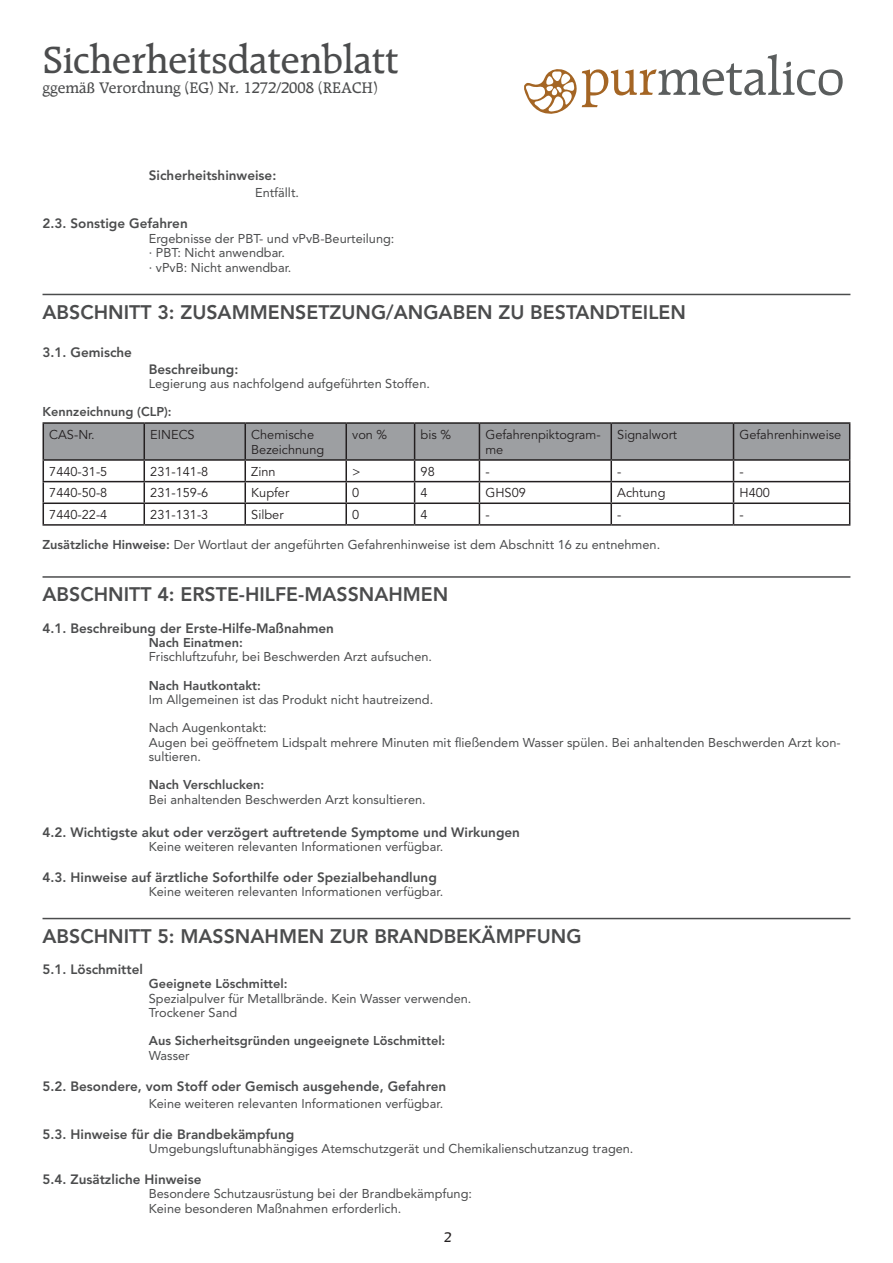
<style>
.page{position:relative;width:893px;height:1263px;background:#fff}
.page>*{position:absolute;margin:0;border:0;box-sizing:border-box;transform-origin:0 0}
.t1{font:54.15px "Raleigh LT Std";color:#5a5d5d}
.t2{font:500 40.5px "Raleigh LT Std";color:#4b4c4d}
.Überschrift{font:800 19.5px "Avenir LT Std";color:#4b4c4d}
.t3{font:500 16.5px "Raleigh LT Std";color:#4b4c4d}
.t4{font:500 15px "Raleigh LT Std";color:#231f20}
.Spezifikation_Übersc{font:800 13.5px "Avenir LT Std";color:#4b4c4d}
.Auszeichnung_im_Text{font:800 13.5px "Avenir LT Std";color:#4b4c4d}
.Auszeichnung_im_Text-2{font:12.75px/14.2px "Avenir LT Std";color:#4b4c4d}
.Fließtext{font:12.75px "Avenir LT Std";color:#4b4c4d}
.t5{font:12.75px/15.3px "Avenir LT Std";color:#231f20}
.Auszeichnung_im_Text-3{font:800 12.75px "Avenir LT Std";color:#4b4c4d}
.Fließtext-2{font:800 12.75px "Avenir LT Std";color:#4b4c4d}
.Spezifikation_Übersc-2{font:12.75px "Avenir LT Std";color:#4b4c4d}
.s1{color:#a46524}
.s2{font-weight:800}
</style>
<div class="page">
<hr style="left:43px;top:294px;width:807px;height:1px;background:#4b4c4d">
<hr style="left:43px;top:422px;width:101px;height:2px;background:#231f20">
<hr style="left:144px;top:422px;width:101px;height:2px;background:#231f20">
<hr style="left:245px;top:422px;width:101px;height:2px;background:#231f20">
<hr style="left:346px;top:422px;width:69px;height:2px;background:#231f20">
<hr style="left:415px;top:422px;width:64px;height:2px;background:#231f20">
<hr style="left:479px;top:422px;width:132px;height:2px;background:#231f20">
<hr style="left:611px;top:422px;width:122px;height:2px;background:#231f20">
<hr style="left:733px;top:422px;width:117px;height:2px;background:#231f20">
<svg style="left:43px;top:423px;width:807px;height:101px"></svg>
<hr style="left:43px;top:524px;width:101px;height:2px;background:#231f20">
<hr style="left:144px;top:524px;width:101px;height:2px;background:#231f20">
<hr style="left:245px;top:524px;width:101px;height:2px;background:#231f20">
<hr style="left:346px;top:524px;width:69px;height:2px;background:#231f20">
<hr style="left:415px;top:524px;width:64px;height:2px;background:#231f20">
<hr style="left:479px;top:524px;width:132px;height:2px;background:#231f20">
<hr style="left:611px;top:524px;width:122px;height:2px;background:#231f20">
<hr style="left:733px;top:524px;width:117px;height:2px;background:#231f20">
<hr style="left:43px;top:576px;width:807px;height:2px;background:#4b4c4d">
<hr style="left:43px;top:918px;width:807px;height:1px;background:#4b4c4d">
<svg style="left:524px;top:69px;width:53px;height:45px"></svg>
<p class="t2" style="left:43px;top:37px;width:358px">Sicherheitsdatenblatt</p>
<p class="t3" style="left:43px;top:78px;width:337px">ggemäß Verordnung (EG) Nr. 1272/2008 (REACH)</p>
<p class="t1" style="left:582px;top:47px;width:264px"><span class="s1">pur</span>metalico</p>
<p class="Auszeichnung_im_Text" style="left:149px;top:168px;width:129px">Sicherheitshinweise:</p>
<p class="Auszeichnung_im_Text-2" style="left:255px;top:185px;width:45px">Entfällt.</p>
<p class="Spezifikation_Übersc" style="left:43px;top:216px;width:147px">2.3. Sonstige Gefahren</p>
<p class="Auszeichnung_im_Text-2" style="left:149px;top:231px;width:247px">Ergebnisse der PBT- und vPvB-Beurteilung:</p>
<p class="Auszeichnung_im_Text-2" style="left:149px;top:245px;width:138px">· PBT: Nicht anwendbar.</p>
<p class="Auszeichnung_im_Text-2" style="left:149px;top:260px;width:144px">· vPvB: Nicht anwendbar.</p>
<p class="Überschrift" style="left:43px;top:300px;width:645px">ABSCHNITT 3: ZUSAMMENSETZUNG/ANGABEN ZU BESTANDTEILEN</p>
<p class="Spezifikation_Übersc" style="left:43px;top:344px;width:91px">3.1. Gemische</p>
<p class="Auszeichnung_im_Text" style="left:149px;top:361px;width:91px">Beschreibung:</p>
<p class="Fließtext" style="left:149px;top:376px;width:283px">Legierung aus nachfolgend aufgeführten Stoffen.</p>
<p class="Fließtext-2" style="left:43px;top:404px;width:131px">Kennzeichnung (CLP):</p>
<p class="t5" style="left:49px;top:427px;width:47px">CAS-Nr.</p>
<p class="t5" style="left:150px;top:427px;width:46px">EINECS</p>
<p class="t5" style="left:251px;top:427px;width:74px">Chemische<br>Bezeichnung</p>
<p class="t5" style="left:352px;top:427px;width:36px">von %</p>
<p class="t5" style="left:421px;top:427px;width:32px">bis %</p>
<p class="t5" style="left:485px;top:427px;width:117px">Gefahrenpiktogram&shy;me</p>
<p class="t5" style="left:617px;top:427px;width:61px">Signalwort</p>
<p class="t5" style="left:739px;top:427px;width:103px">Gefahrenhinweise</p>
<p class="t5" style="left:49px;top:464px;width:60px">7440-31-5</p>
<p class="t5" style="left:150px;top:464px;width:60px">231-141-8</p>
<p class="t5" style="left:251px;top:464px;width:26px">Zinn</p>
<p class="t5" style="left:352px;top:464px;width:10px">&gt;</p>
<p class="t5" style="left:421px;top:464px;width:16px">98</p>
<p class="t5" style="left:485px;top:464px;width:6px">-</p>
<p class="t5" style="left:617px;top:464px;width:6px">-</p>
<p class="t5" style="left:739px;top:464px;width:6px">-</p>
<p class="t5" style="left:49px;top:486px;width:60px">7440-50-8</p>
<p class="t5" style="left:150px;top:486px;width:60px">231-159-6</p>
<p class="t5" style="left:251px;top:486px;width:40px">Kupfer</p>
<p class="t5" style="left:352px;top:486px;width:9px">0</p>
<p class="t5" style="left:421px;top:486px;width:9px">4</p>
<p class="t5" style="left:485px;top:486px;width:42px">GHS09</p>
<p class="t5" style="left:617px;top:486px;width:50px">Achtung</p>
<p class="t5" style="left:739px;top:486px;width:32px">H400</p>
<p class="t5" style="left:49px;top:507px;width:60px">7440-22-4</p>
<p class="t5" style="left:150px;top:507px;width:60px">231-131-3</p>
<p class="t5" style="left:251px;top:507px;width:34px">Silber</p>
<p class="t5" style="left:352px;top:507px;width:9px">0</p>
<p class="t5" style="left:421px;top:507px;width:9px">4</p>
<p class="t5" style="left:485px;top:507px;width:6px">-</p>
<p class="t5" style="left:617px;top:507px;width:6px">-</p>
<p class="t5" style="left:739px;top:507px;width:6px">-</p>
<p class="Fließtext" style="left:43px;top:537px;width:619px"><span class="s2">Zusätzliche Hinweise:</span> Der Wortlaut der angeführten Gefahrenhinweise ist dem Abschnitt 16 zu entnehmen.</p>
<p class="Überschrift" style="left:43px;top:583px;width:407px">ABSCHNITT 4: ERSTE-HILFE-MASSNAHMEN</p>
<p class="Spezifikation_Übersc" style="left:43px;top:620px;width:293px">4.1. Beschreibung der Erste-Hilfe-Maßnahmen</p>
<p class="Auszeichnung_im_Text-3" style="left:149px;top:635px;width:95px">Nach Einatmen:</p>
<p class="Auszeichnung_im_Text-2" style="left:149px;top:650px;width:285px">Frischluftzufuhr, bei Beschwerden Arzt aufsuchen.</p>
<p class="Auszeichnung_im_Text-3" style="left:149px;top:678px;width:114px">Nach Hautkontakt:</p>
<p class="Auszeichnung_im_Text-2" style="left:149px;top:692px;width:286px">Im Allgemeinen ist das Produkt nicht hautreizend.</p>
<p class="Auszeichnung_im_Text-2" style="left:149px;top:721px;width:119px">Nach Augenkontakt:</p>
<p class="Auszeichnung_im_Text-2" style="left:149px;top:735px;width:693px">Augen bei geöffnetem Lidspalt mehrere Minuten mit fließendem Wasser spülen. Bei anhaltenden Beschwerden Arzt kon&shy;sultieren.</p>
<p class="Auszeichnung_im_Text-3" style="left:149px;top:777px;width:117px">Nach Verschlucken:</p>
<p class="Auszeichnung_im_Text-2" style="left:149px;top:792px;width:278px">Bei anhaltenden Beschwerden Arzt konsultieren.</p>
<p class="Spezifikation_Übersc" style="left:43px;top:824px;width:479px">4.2. Wichtigste akut oder verzögert auftretende Symptome und Wirkungen</p>
<p class="Auszeichnung_im_Text-2" style="left:149px;top:839px;width:296px">Keine weiteren relevanten Informationen verfügbar.</p>
<p class="Spezifikation_Übersc" style="left:43px;top:869px;width:396px">4.3. Hinweise auf ärztliche Soforthilfe oder Spezialbehandlung</p>
<p class="Auszeichnung_im_Text-2" style="left:149px;top:884px;width:296px">Keine weiteren relevanten Informationen verfügbar.</p>
<p class="Überschrift" style="left:43px;top:924px;width:541px">ABSCHNITT 5: MASSNAHMEN ZUR BRANDBEKÄMPFUNG</p>
<p class="Spezifikation_Übersc" style="left:43px;top:961px;width:102px">5.1. Löschmittel</p>
<p class="Auszeichnung_im_Text-3" style="left:149px;top:976px;width:140px">Geeignete Löschmittel:</p>
<p class="Fließtext" style="left:149px;top:991px;width:324px">Spezialpulver für Metallbrände. Kein Wasser verwenden.</p>
<p class="Fließtext" style="left:149px;top:1005px;width:90px">Trockener Sand</p>
<p class="Fließtext-2" style="left:149px;top:1033px;width:298px">Aus Sicherheitsgründen ungeeignete Löschmittel:</p>
<p class="Fließtext" style="left:149px;top:1048px;width:42px">Wasser</p>
<p class="Spezifikation_Übersc" style="left:43px;top:1078px;width:405px">5.2. Besondere, vom Stoff oder Gemisch ausgehende, Gefahren</p>
<p class="Spezifikation_Übersc-2" style="left:149px;top:1096px;width:296px">Keine weiteren relevanten Informationen verfügbar.</p>
<p class="Spezifikation_Übersc" style="left:43px;top:1126px;width:253px">5.3. Hinweise für die Brandbekämpfung</p>
<p class="Fließtext" style="left:149px;top:1142px;width:486px">Umgebungsluftunabhängiges Atemschutzgerät und Chemikalienschutzanzug tragen.</p>
<p class="Spezifikation_Übersc" style="left:43px;top:1171px;width:161px">5.4. Zusätzliche Hinweise</p>
<p class="Fließtext" style="left:149px;top:1187px;width:325px">Besondere Schutzausrüstung bei der Brandbekämpfung:</p>
<p class="Fließtext" style="left:149px;top:1201px;width:254px">Keine besonderen Maßnahmen erforderlich.</p>
<p class="t4" style="left:444px;top:1229px;width:9px">2</p>
</div>
